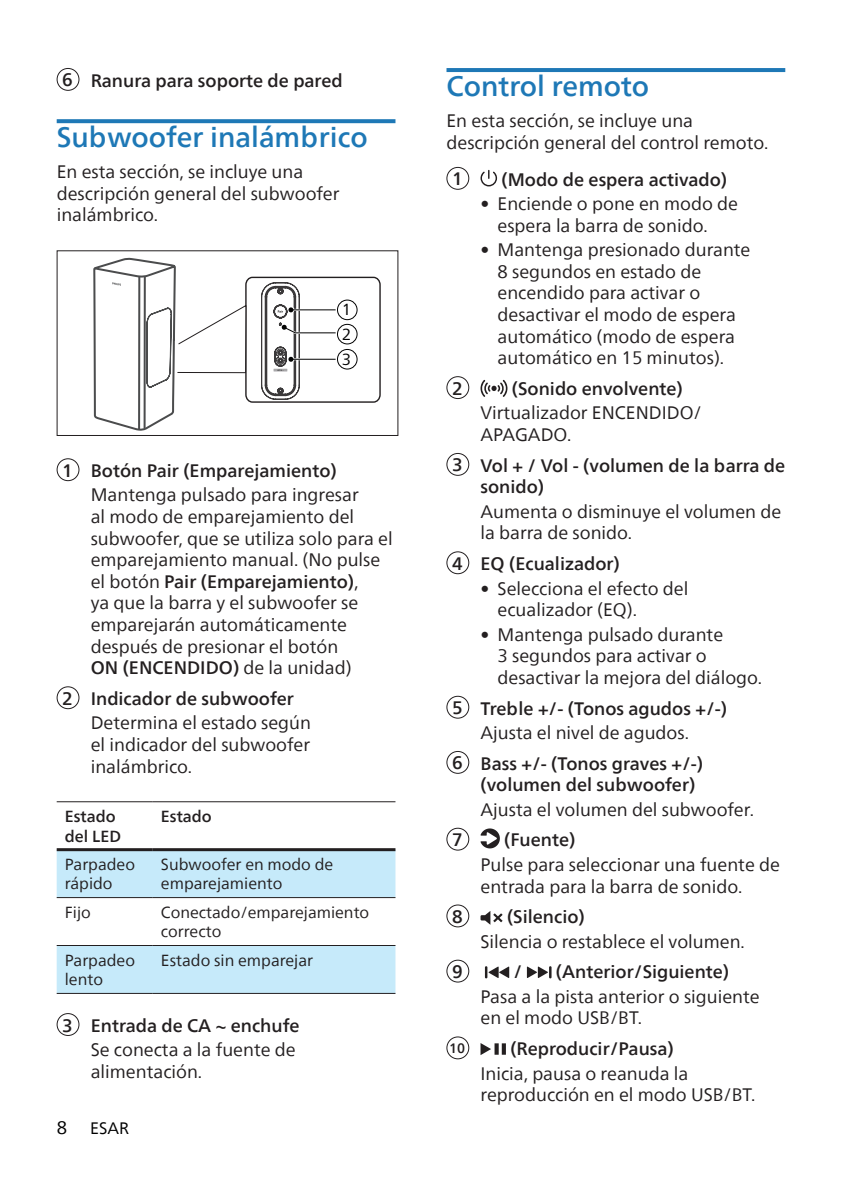
<style>
.page{position:relative;width:842px;height:1191px;background:#fff}
.page>*{position:absolute;margin:0;border:0;box-sizing:border-box;transform-origin:0 0}
.heading2{font:500 28px "Neue Frutiger World";color:#1e78b6}
.List_Continue{font:18px/21.6px "Neue Frutiger World";color:#231f20}
.base_list-item_Mediu{font:500 18px/21.6px "Neue Frutiger World";color:#231f20}
.Body_Text_9{font:18px/21.6px "Neue Frutiger World";color:#231f20}
.t1{font:18px "Neue Frutiger World";color:#000}
.t2{font:16.4px "Neue Frutiger World";color:#000}
.Table_text_8{font:16px/19.2px "Neue Frutiger World";color:#231f20}
.Table_text-_Medium_8{font:500 16px/19.2px "Neue Frutiger World";color:#231f20}
.t3{font:16px/24.6px "Neue Frutiger World";color:#030303;text-align:justify}
.t4{font:500 13.6px "Neue Frutiger World";color:#231f20}
.s1{font-weight:500}
</style>
<div class="page">
<svg style="left:57px;top:119px;width:338px;height:4px"></svg>
<div style="left:57px;top:68px;width:22px;height:23px;border:1px solid #231f20;border-radius:50%"></div>
<div style="left:245px;top:277px;width:136px;height:126px;border:1px solid #231f20;border-radius:7px"></div>
<div style="left:337px;top:299px;width:21px;height:21px;border:1px solid #030303;border-radius:50%"></div>
<div style="left:337px;top:324px;width:21px;height:20px;border:1px solid #030303;border-radius:50%"></div>
<svg style="left:261px;top:282px;width:77px;height:118px"></svg>
<hr style="left:291px;top:359px;width:45px;height:1px;background:#030303">
<div style="left:337px;top:349px;width:21px;height:20px;border:1px solid #030303;border-radius:50%"></div>
<svg style="left:92px;top:250px;width:155px;height:186px"></svg>
<div style="left:57px;top:458px;width:22px;height:23px;border:1px solid #231f20;border-radius:50%"></div>
<div style="left:57px;top:686px;width:22px;height:23px;border:1px solid #231f20;border-radius:50%"></div>
<svg style="left:57px;top:851px;width:338px;height:142px;fill:#c6eafa"></svg>
<hr style="left:57px;top:897px;width:96px;height:1px;background:#231f20">
<hr style="left:153px;top:897px;width:242px;height:1px;background:#231f20">
<hr style="left:57px;top:945px;width:96px;height:1px;background:#231f20">
<hr style="left:153px;top:945px;width:242px;height:1px;background:#231f20">
<hr style="left:57px;top:801px;width:96px;height:1px;background:#231f20">
<hr style="left:153px;top:801px;width:242px;height:1px;background:#231f20">
<hr style="left:57px;top:993px;width:96px;height:1px;background:#231f20">
<hr style="left:153px;top:993px;width:242px;height:1px;background:#231f20">
<hr style="left:57px;top:848px;width:96px;height:3px;background:#231f20">
<hr style="left:153px;top:848px;width:242px;height:3px;background:#231f20">
<div style="left:57px;top:1013px;width:22px;height:22px;border:1px solid #231f20;border-radius:50%"></div>
<hr style="left:446px;top:68px;width:339px;height:4px;background:#1e78b6">
<div style="left:446px;top:167px;width:23px;height:23px;border:1px solid #231f20;border-radius:50%"></div>
<svg style="left:480px;top:170px;width:17px;height:16px"></svg>
<div style="left:446px;top:376px;width:23px;height:23px;border:1px solid #231f20;border-radius:50%"></div>
<svg style="left:480px;top:380px;width:27px;height:17px"></svg>
<div style="left:446px;top:453px;width:23px;height:23px;border:1px solid #231f20;border-radius:50%"></div>
<div style="left:446px;top:551px;width:23px;height:23px;border:1px solid #231f20;border-radius:50%"></div>
<div style="left:446px;top:696px;width:23px;height:22px;border:1px solid #231f20;border-radius:50%"></div>
<div style="left:446px;top:751px;width:23px;height:22px;border:1px solid #231f20;border-radius:50%"></div>
<div style="left:446px;top:828px;width:23px;height:22px;border:1px solid #231f20;border-radius:50%"></div>
<svg style="left:480px;top:828px;width:20px;height:20px"></svg>
<div style="left:446px;top:904px;width:23px;height:23px;border:1px solid #231f20;border-radius:50%"></div>
<svg style="left:480px;top:911px;width:23px;height:13px"></svg>
<div style="left:446px;top:959px;width:23px;height:23px;border:1px solid #231f20;border-radius:50%"></div>
<svg style="left:485px;top:966px;width:24px;height:12px"></svg>
<svg style="left:527px;top:966px;width:24px;height:12px"></svg>
<div style="left:446px;top:1036px;width:23px;height:23px;border:1px solid #231f20;border-radius:50%"></div>
<svg style="left:480px;top:1043px;width:11px;height:12px"></svg>
<svg style="left:502px;top:1043px;width:4px;height:11px"></svg>
<div style="left:494px;top:1043px;width:5px;height:11px;background:#231f20"></div>
<p class="base_list-item_Mediu" style="left:62px;top:69px;width:12px">6</p>
<p class="base_list-item_Mediu" style="left:91px;top:70px;width:254px">Ranura para soporte de pared</p>
<p class="heading2" style="left:57px;top:114px;width:313px">Subwoofer inalámbrico</p>
<p class="Body_Text_9" style="left:57px;top:161px;width:284px">En esta sección, se incluye una descripción general del subwoofer inalámbrico.</p>
<p class="t3" style="left:342px;top:298px;width:11px">1<br>2<br>3</p>
<p class="base_list-item_Mediu" style="left:62px;top:459px;width:12px">1</p>
<p class="base_list-item_Mediu" style="left:91px;top:460px;width:248px">Botón Pair (Emparejamiento)</p>
<p class="List_Continue" style="left:91px;top:484px;width:303px">Mantenga pulsado para ingresar<br>al modo de emparejamiento del subwoofer, que se utiliza solo para el emparejamiento manual. (No pulse el botón <span class="s1">Pair (Emparejamiento)</span>,<br>ya que la barra y el subwoofer se emparejarán automáticamente después de presionar el botón<br><span class="s1">ON (ENCENDIDO)</span> de la unidad)</p>
<p class="base_list-item_Mediu" style="left:62px;top:687px;width:12px">2</p>
<p class="base_list-item_Mediu" style="left:91px;top:688px;width:205px">Indicador de subwoofer</p>
<p class="List_Continue" style="left:91px;top:712px;width:222px;text-align:justify">Determina el estado según el indicador del subwoofer inalámbrico.</p>
<p class="Table_text-_Medium_8" style="left:65px;top:807px;width:58px">Estado del LED</p>
<p class="Table_text-_Medium_8" style="left:161px;top:807px;width:52px">Estado</p>
<p class="Table_text_8" style="left:65px;top:855px;width:72px">Parpadeo rápido</p>
<p class="Table_text_8" style="left:161px;top:855px;width:174px">Subwoofer en modo de emparejamiento</p>
<p class="Table_text_8" style="left:65px;top:903px;width:27px">Fijo</p>
<p class="Table_text_8" style="left:161px;top:903px;width:210px">Conectado/emparejamiento correcto</p>
<p class="Table_text_8" style="left:65px;top:951px;width:72px">Parpadeo lento</p>
<p class="Table_text_8" style="left:161px;top:951px;width:154px">Estado sin emparejar</p>
<p class="base_list-item_Mediu" style="left:62px;top:1014px;width:12px">3</p>
<p class="base_list-item_Mediu" style="left:91px;top:1014px;width:210px">Entrada de CA ~ enchufe</p>
<p class="List_Continue" style="left:91px;top:1039px;width:207px">Se conecta a la fuente de alimentación.</p>
<p class="t1" style="left:57px;top:1114px;width:12px">8</p>
<p class="t2" style="left:90px;top:1115px;width:41px">ESAR</p>
<p class="heading2" style="left:446px;top:63px;width:204px">Control remoto</p>
<p class="Body_Text_9" style="left:446px;top:110px;width:323px">En esta sección, se incluye una descripción general del control remoto.</p>
<p class="base_list-item_Mediu" style="left:452px;top:168px;width:12px">1</p>
<p class="base_list-item_Mediu" style="left:501px;top:169px;width:227px">(Modo de espera activado)</p>
<p class="List_Continue" style="left:497px;top:193px;width:242px;text-indent:-17px"><span class="s1">•</span> Enciende o pone en modo de espera la barra de sonido.</p>
<p class="List_Continue" style="left:497px;top:239px;width:254px;text-indent:-17px"><span class="s1">•</span> Mantenga presionado durante<br>8 segundos en estado de encendido para activar o desactivar el modo de espera automático (modo de espera automático en 15 minutos).</p>
<p class="base_list-item_Mediu" style="left:452px;top:377px;width:12px">2</p>
<p class="base_list-item_Mediu" style="left:512px;top:378px;width:172px">(Sonido envolvente)</p>
<p class="List_Continue" style="left:480px;top:402px;width:223px">Virtualizador ENCENDIDO/<br>APAGADO.</p>
<p class="base_list-item_Mediu" style="left:452px;top:454px;width:12px">3</p>
<p class="base_list-item_Mediu" style="left:480px;top:454px;width:306px">Vol + / Vol - (volumen de la barra de sonido)</p>
<p class="List_Continue" style="left:480px;top:501px;width:302px">Aumenta o disminuye el volumen de la barra de sonido.</p>
<p class="base_list-item_Mediu" style="left:452px;top:552px;width:12px">4</p>
<p class="base_list-item_Mediu" style="left:480px;top:553px;width:141px">EQ (Ecualizador)</p>
<p class="List_Continue" style="left:497px;top:577px;width:192px;text-indent:-17px"><span class="s1">•</span> Selecciona el efecto del ecualizador (EQ).</p>
<p class="List_Continue" style="left:497px;top:623px;width:266px;text-indent:-17px"><span class="s1">•</span> Mantenga pulsado durante<br>3 segundos para activar o desactivar la mejora del diálogo.</p>
<p class="base_list-item_Mediu" style="left:452px;top:697px;width:12px">5</p>
<p class="base_list-item_Mediu" style="left:480px;top:697px;width:248px">Treble +/- (Tonos agudos +/-)</p>
<p class="List_Continue" style="left:480px;top:722px;width:210px">Ajusta el nivel de agudos.</p>
<p class="base_list-item_Mediu" style="left:452px;top:752px;width:12px">6</p>
<p class="base_list-item_Mediu" style="left:480px;top:752px;width:224px">Bass +/- (Tonos graves +/-) (volumen del subwoofer)</p>
<p class="List_Continue" style="left:480px;top:799px;width:275px">Ajusta el volumen del subwoofer.</p>
<p class="base_list-item_Mediu" style="left:452px;top:829px;width:12px">7</p>
<p class="base_list-item_Mediu" style="left:504px;top:829px;width:73px">(Fuente)</p>
<p class="List_Continue" style="left:480px;top:854px;width:301px">Pulse para seleccionar una fuente de entrada para la barra de sonido.</p>
<p class="base_list-item_Mediu" style="left:452px;top:906px;width:12px">8</p>
<p class="base_list-item_Mediu" style="left:507px;top:906px;width:79px">(Silencio)</p>
<p class="List_Continue" style="left:480px;top:930px;width:266px">Silencia o restablece el volumen.</p>
<p class="base_list-item_Mediu" style="left:452px;top:961px;width:12px">9</p>
<p class="base_list-item_Mediu" style="left:514px;top:961px;width:10px">/</p>
<p class="base_list-item_Mediu" style="left:556px;top:961px;width:175px">(Anterior/Siguiente)</p>
<p class="List_Continue" style="left:480px;top:986px;width:281px">Pasa a la pista anterior o siguiente en el modo USB/BT.</p>
<p class="t4" style="left:449px;top:1037px;width:17px">10</p>
<p class="base_list-item_Mediu" style="left:510px;top:1038px;width:165px">(Reproducir/Pausa)</p>
<p class="List_Continue" style="left:480px;top:1062px;width:276px">Inicia, pausa o reanuda la reproducción en el modo USB/BT.</p>
</div>
